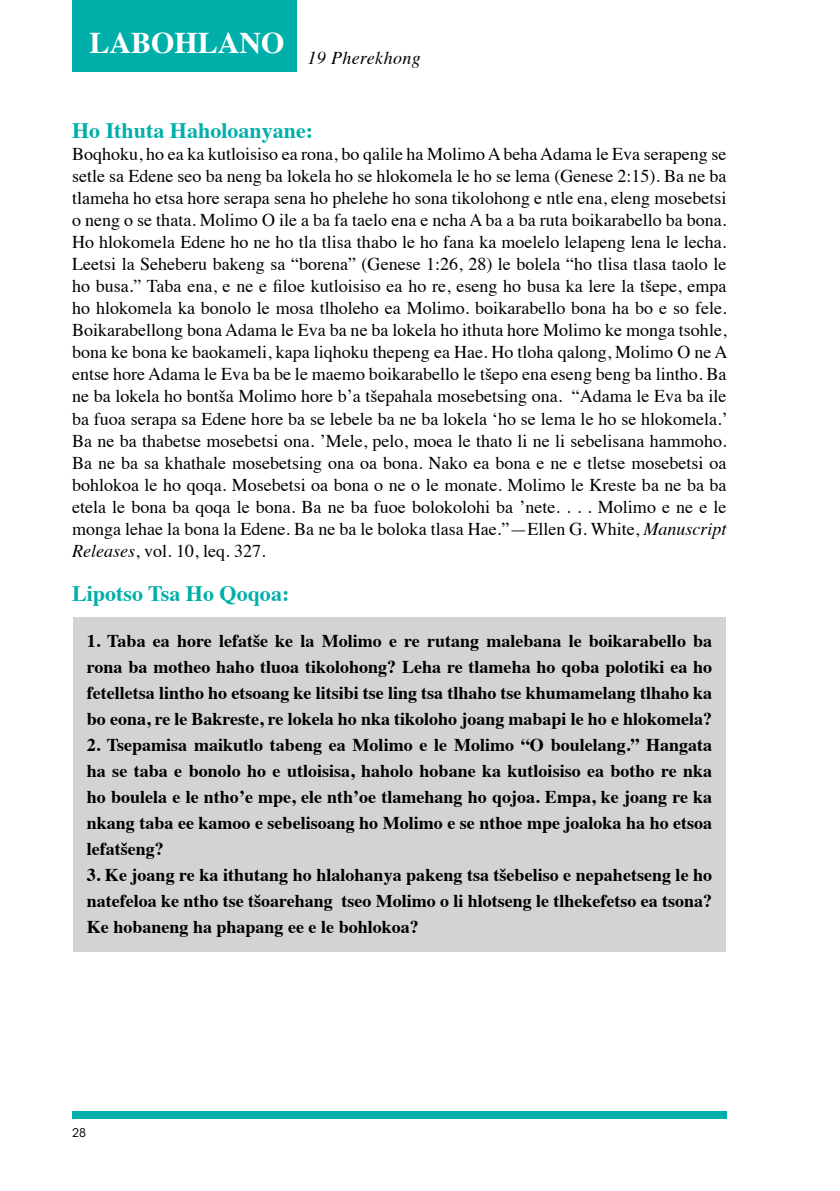
<style>
.page{position:relative;width:840px;height:1191px;background:#fff}
.page>*{position:absolute;margin:0;border:0;box-sizing:border-box;transform-origin:0 0}
.t1{font:700 22px "Times";color:#00afa9}
.t2{font:18px/22px "Times";color:#000;text-align:justify}
.t3{font:700 18px/26px "Times";color:#000;text-align:justify}
.t4{font:italic 18px "Times";letter-spacing:.02em;color:#000}
.t5{font:12px "ITC Avant Garde Std";color:#000}
.s1{font-style:italic}
</style>
<div class="page">
<div style="left:72px;top:1111px;width:654px;height:8px;background:#00afa9"></div>
<div style="left:72px;top:0;width:225px;height:71px;background:#00afa9"></div>
<div style="left:73px;top:617px;width:652px;height:334px;background:#d1d3d4"></div>
<p class="t4" style="left:89px;top:42px;width:332px"><sup>LABOHLANO</sup> 19 Pherekhong</p>
<p class="t1" style="left:72px;top:110px;width:242px">Ho Ithuta Haholoanyane:</p>
<p class="t2" style="left:72px;top:142px;width:656px">Boqhoku, ho ea ka kutloisiso ea rona, bo qalile ha Molimo A beha Adama le Eva serapeng se setle sa Edene seo ba neng ba lokela ho se hlokomela le ho se lema (Genese 2:15). Ba ne ba tlameha ho etsa hore serapa sena ho phelehe ho sona tikolohong e ntle ena, eleng mosebetsi o neng o se thata. Molimo O ile a ba fa taelo ena e ncha A ba a ba ruta boikarabello ba bona.<br>Ho hlokomela Edene ho ne ho tla tlisa thabo le ho fana ka moelelo lelapeng lena le lecha.<br>Leetsi la Seheberu bakeng sa “borena” (Genese 1:26, 28) le bolela “ho tlisa tlasa taolo le ho busa.” Taba ena, e ne e filoe kutloisiso ea ho re, eseng ho busa ka lere la tšepe, empa ho hlokomela ka bonolo le mosa tlholeho ea Molimo. boikarabello bona ha bo e so fele.<br>Boikarabellong bona Adama le Eva ba ne ba lokela ho ithuta hore Molimo ke monga tsohle, bona ke bona ke baokameli, kapa liqhoku thepeng ea Hae. Ho tloha qalong, Molimo O ne A entse hore Adama le Eva ba be le maemo boikarabello le tšepo ena eseng beng ba lintho. Ba ne ba lokela ho bontša Molimo hore b’a tšepahala mosebetsing ona. “Adama le Eva ba ile ba fuoa serapa sa Edene hore ba se lebele ba ne ba lokela ‘ho se lema le ho se hlokomela.’ Ba ne ba thabetse mosebetsi ona. ’Mele, pelo, moea le thato li ne li sebelisana hammoho.<br>Ba ne ba sa khathale mosebetsing ona oa bona. Nako ea bona e ne e tletse mosebetsi oa bohlokoa le ho qoqa. Mosebetsi oa bona o ne o le monate. Molimo le Kreste ba ne ba ba etela le bona ba qoqa le bona. Ba ne ba fuoe bolokolohi ba ’nete. . . . Molimo e ne e le monga lehae la bona la Edene. Ba ne ba le boloka tlasa Hae.”—Ellen G. White, <span class="s1">Manuscript Releases</span>, vol. 10, leq. 327.</p>
<p class="t1" style="left:72px;top:572px;width:219px">Lipotso Tsa Ho Qoqoa:</p>
<p class="t3" style="left:87px;top:626px;width:626px">1. Taba ea hore lefatše ke la Molimo e re rutang malebana le boikarabello ba rona ba motheo haho tluoa tikolohong? Leha re tlameha ho qoba polotiki ea ho fetelletsa lintho ho etsoang ke litsibi tse ling tsa tlhaho tse khumamelang tlhaho ka bo eona, re le Bakreste, re lokela ho nka tikoloho joang mabapi le ho e hlokomela?</p>
<p class="t3" style="left:87px;top:730px;width:626px">2. Tsepamisa maikutlo tabeng ea Molimo e le Molimo “O boulelang.” Hangata ha se taba e bonolo ho e utloisisa, haholo hobane ka kutloisiso ea botho re nka ho boulela e le ntho’e mpe, ele nth’oe tlamehang ho qojoa. Empa, ke joang re ka nkang taba ee kamoo e sebelisoang ho Molimo e se nthoe mpe joaloka ha ho etsoa lefatšeng?</p>
<p class="t3" style="left:87px;top:860px;width:626px">3. Ke joang re ka ithutang ho hlalohanya pakeng tsa tšebeliso e nepahetseng le ho natefeloa ke ntho tse tšoarehang tseo Molimo o li hlotseng le tlhekefetso ea tsona?<br>Ke hobaneng ha phapang ee e le bohlokoa?</p>
<p class="t5" style="left:72px;top:1125px;width:15px">28</p>
</div>
